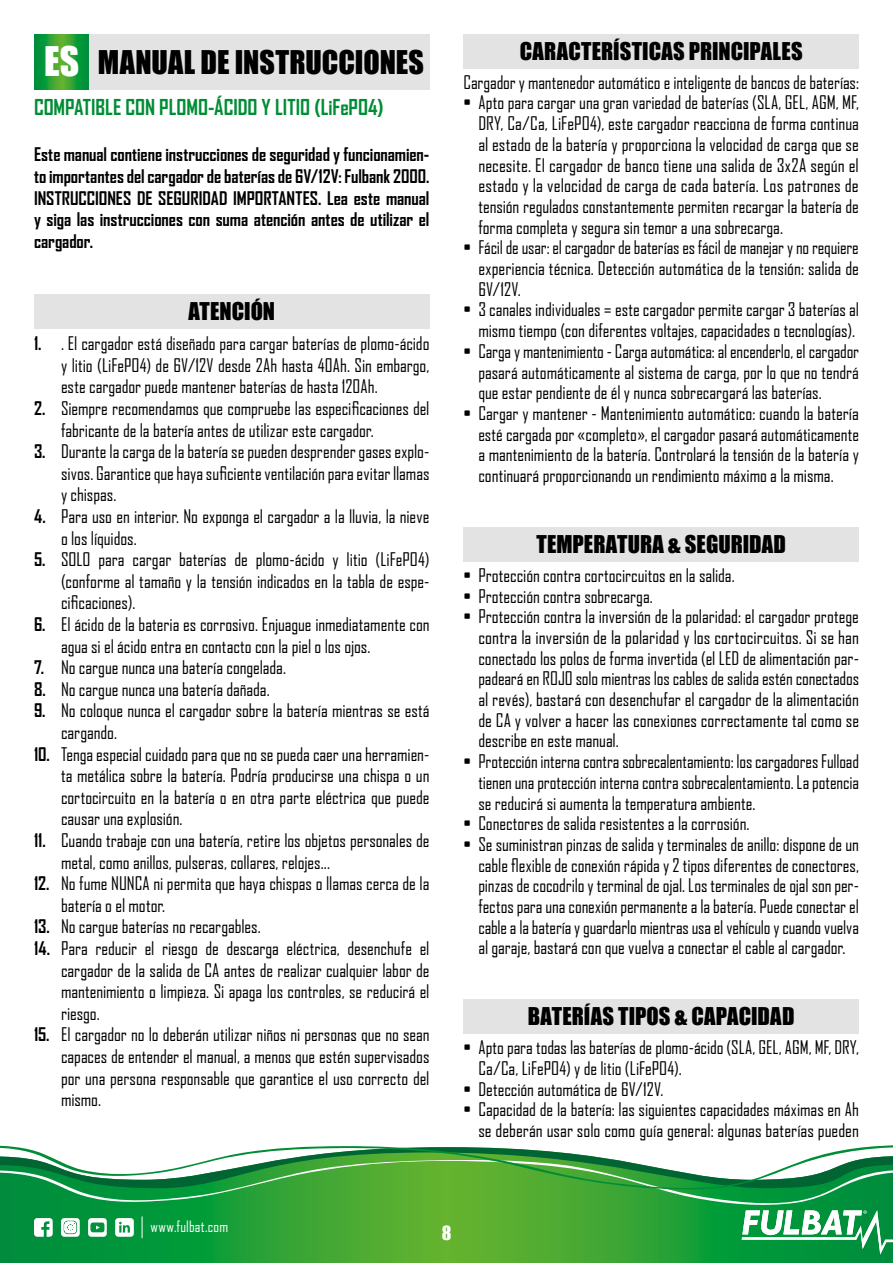
<style>
.page{position:relative;width:893px;height:1263px;background:#fff}
.page>*{position:absolute;margin:0;border:0;box-sizing:border-box;transform-origin:0 0}
.t1{font:30px "Impact";color:#000}
.t2{font:22.5px "Impact";letter-spacing:.005em;color:#000}
.t3{font:700 21px "Agency FB";letter-spacing:-.005em;color:#008d36}
.t4{font:18px/20.7px "Agency FB";letter-spacing:-.005em;color:#000;text-align:justify}
.t5{font:700 18px/21.6px "Agency FB";letter-spacing:-.005em;color:#000;text-align:justify}
.t6{font:18px "Impact";color:#fff}
.t7{font:15px "Agency FB";letter-spacing:.01em;color:#fff}
.s1{font-size:37.5px;color:#fff}
.s2{font-weight:700}
</style>
<div class="page">
<svg style="left:0;top:1145px;width:893px;height:109px"></svg>
<svg style="left:34px;top:34px;width:55px;height:55px;background:#249e36"></svg>
<div style="left:89px;top:34px;width:340px;height:55px;background:#e3e3e3"></div>
<div style="left:34px;top:294px;width:395px;height:35px;background:#e3e3e3"></div>
<div style="left:463px;top:34px;width:396px;height:34px;background:#e3e3e3"></div>
<div style="left:463px;top:527px;width:396px;height:34px;background:#e3e3e3"></div>
<div style="left:463px;top:999px;width:396px;height:34px;background:#e3e3e3"></div>
<h1 class="t1" style="left:44px;top:38px;width:381px"><span class="s1">ES</span> MANUAL DE INSTRUCCIONES</h1>
<p class="t3" style="left:34px;top:94px;width:351px">COMPATIBLE CON PLOMO-ÁCIDO Y LITIO (LiFePO4)</p>
<p class="t5" style="left:34px;top:143px;width:397px">Este manual contiene instrucciones de seguridad y funcionamien&shy;to importantes del cargador de baterías de 6V/12V: Fulbank 2000.<br>INSTRUCCIONES DE SEGURIDAD IMPORTANTES. Lea este manual y siga las instrucciones con suma atención antes de utilizar el cargador.</p>
<p class="t2" style="left:188px;top:294px;width:88px">ATENCIÓN</p>
<p class="t4" style="left:61px;top:332px;width:370px;line-height:21.6px;text-indent:-27px"><span class="s2">1.</span> . El cargador está diseñado para cargar baterías de plomo-ácido y litio (LiFePO4) de 6V/12V desde 2Ah hasta 40Ah. Sin embargo, este cargador puede mantener baterías de hasta 120Ah.</p>
<p class="t4" style="left:61px;top:397px;width:370px;line-height:21.6px;text-indent:-27px"><span class="s2">2.</span> Siempre recomendamos que compruebe las especificaciones del fabricante de la batería antes de utilizar este cargador.</p>
<p class="t4" style="left:61px;top:440px;width:370px;line-height:21.6px;text-indent:-27px"><span class="s2">3.</span> Durante la carga de la batería se pueden desprender gases explo&shy;sivos. Garantice que haya suficiente ventilación para evitar llamas y chispas.</p>
<p class="t4" style="left:61px;top:505px;width:370px;line-height:21.6px;text-indent:-27px"><span class="s2">4.</span> Para uso en interior. No exponga el cargador a la lluvia, la nieve o los líquidos.</p>
<p class="t4" style="left:61px;top:548px;width:370px;line-height:21.6px;text-indent:-27px"><span class="s2">5.</span> SOLO para cargar baterías de plomo-ácido y litio (LiFePO4) (conforme al tamaño y la tensión indicados en la tabla de espe&shy;cificaciones).</p>
<p class="t4" style="left:61px;top:613px;width:370px;line-height:21.6px;text-indent:-27px"><span class="s2">6.</span> El ácido de la bateria es corrosivo. Enjuague inmediatamente con agua si el ácido entra en contacto con la piel o los ojos.</p>
<p class="t4" style="left:34px;top:657px;width:254px"><span class="s2">7.</span> No cargue nunca una batería congelada.</p>
<p class="t4" style="left:34px;top:678px;width:237px"><span class="s2">8.</span> No cargue nunca una batería dañada.</p>
<p class="t4" style="left:61px;top:699px;width:370px;line-height:21.6px;text-indent:-27px"><span class="s2">9.</span> No coloque nunca el cargador sobre la batería mientras se está cargando.</p>
<p class="t4" style="left:61px;top:743px;width:370px;line-height:21.6px;text-indent:-27px"><span class="s2">10.</span> Tenga especial cuidado para que no se pueda caer una herramien&shy;ta metálica sobre la batería. Podría producirse una chispa o un cortocircuito en la batería o en otra parte eléctrica que puede causar una explosión.</p>
<p class="t4" style="left:61px;top:829px;width:370px;line-height:21.6px;text-indent:-27px"><span class="s2">11.</span> Cuando trabaje con una batería, retire los objetos personales de metal, como anillos, pulseras, collares, relojes...</p>
<p class="t4" style="left:61px;top:872px;width:370px;line-height:21.6px;text-indent:-27px"><span class="s2">12.</span> No fume NUNCA ni permita que haya chispas o llamas cerca de la batería o el motor.</p>
<p class="t4" style="left:34px;top:916px;width:228px"><span class="s2">13.</span> No cargue baterías no recargables.</p>
<p class="t4" style="left:61px;top:937px;width:370px;line-height:21.6px;text-indent:-27px"><span class="s2">14.</span> Para reducir el riesgo de descarga eléctrica, desenchufe el cargador de la salida de CA antes de realizar cualquier labor de mantenimiento o limpieza. Si apaga los controles, se reducirá el riesgo.</p>
<p class="t4" style="left:61px;top:1023px;width:370px;line-height:21.6px;text-indent:-27px"><span class="s2">15.</span> El cargador no lo deberán utilizar niños ni personas que no sean capaces de entender el manual, a menos que estén supervisados por una persona responsable que garantice el uso correcto del mismo.</p>
<p class="t2" style="left:520px;top:34px;width:284px">CARACTERÍSTICAS PRINCIPALES</p>
<p class="t4" style="left:463px;top:71px;width:397px">Cargador y mantenedor automático e inteligente de bancos de baterías:</p>
<p class="t4" style="left:478px;top:92px;width:382px;text-indent:-15px">• Apto para cargar una gran variedad de baterías (SLA, GEL, AGM, MF, DRY, Ca/Ca, LiFePO4), este cargador reacciona de forma continua al estado de la batería y proporciona la velocidad de carga que se necesite. El cargador de banco tiene una salida de 3x2A según el estado y la velocidad de carga de cada batería. Los patrones de tensión regulados constantemente permiten recargar la batería de forma completa y segura sin temor a una sobrecarga.</p>
<p class="t4" style="left:478px;top:237px;width:382px;text-indent:-15px">• Fácil de usar: el cargador de baterías es fácil de manejar y no requiere experiencia técnica. Detección automática de la tensión: salida de 6V/12V.</p>
<p class="t4" style="left:463px;top:299px;width:397px;text-align:right">• 3 canales individuales = este cargador permite cargar 3 baterías al mismo tiempo (con diferentes voltajes, capacidades o tecnologías).</p>
<p class="t4" style="left:478px;top:340px;width:382px;text-indent:-15px">• Carga y mantenimiento - Carga automática: al encenderlo, el cargador pasará automáticamente al sistema de carga, por lo que no tendrá que estar pendiente de él y nunca sobrecargará las baterías.</p>
<p class="t4" style="left:478px;top:403px;width:382px;text-indent:-15px">• Cargar y mantener - Mantenimiento automático: cuando la batería esté cargada por «completo», el cargador pasará automáticamente a mantenimiento de la batería. Controlará la tensión de la batería y continuará proporcionando un rendimiento máximo a la misma.</p>
<p class="t2" style="left:536px;top:527px;width:251px">TEMPERATURA &amp; SEGURIDAD</p>
<p class="t4" style="left:463px;top:564px;width:273px">• Protección contra cortocircuitos en la salida.</p>
<p class="t4" style="left:463px;top:585px;width:191px">• Protección contra sobrecarga.</p>
<p class="t4" style="left:478px;top:606px;width:382px;text-indent:-15px">• Protección contra la inversión de la polaridad: el cargador protege contra la inversión de la polaridad y los cortocircuitos. Si se han conectado los polos de forma invertida (el LED de alimentación par&shy;padeará en ROJO solo mientras los cables de salida estén conectados al revés), bastará con desenchufar el cargador de la alimentación de CA y volver a hacer las conexiones correctamente tal como se describe en este manual.</p>
<p class="t4" style="left:478px;top:751px;width:382px;text-indent:-15px">• Protección interna contra sobrecalentamiento: los cargadores Fulload tienen una protección interna contra sobrecalentamiento. La potencia se reducirá si aumenta la temperatura ambiente.</p>
<p class="t4" style="left:463px;top:813px;width:288px">• Conectores de salida resistentes a la corrosión.</p>
<p class="t4" style="left:478px;top:833px;width:382px;text-indent:-15px">• Se suministran pinzas de salida y terminales de anillo: dispone de un cable flexible de conexión rápida y 2 tipos diferentes de conectores, pinzas de cocodrilo y terminal de ojal. Los terminales de ojal son per&shy;fectos para una conexión permanente a la batería. Puede conectar el cable a la batería y guardarlo mientras usa el vehículo y cuando vuelva al garaje, bastará con que vuelva a conectar el cable al cargador.</p>
<p class="t2" style="left:528px;top:999px;width:268px">BATERÍAS TIPOS &amp; CAPACIDAD</p>
<p class="t4" style="left:478px;top:1037px;width:382px;text-indent:-15px">• Apto para todas las baterías de plomo-ácido (SLA, GEL, AGM, MF, DRY,<br>Ca/Ca, LiFePO4) y de litio (LiFePO4).</p>
<p class="t4" style="left:463px;top:1078px;width:201px">• Detección automática de 6V/12V.</p>
<p class="t4" style="left:463px;top:1099px;width:397px;text-align:right">• Capacidad de la batería: las siguientes capacidades máximas en Ah se deberán usar solo como guía general: algunas baterías pueden</p>
<p class="t7" style="left:150px;top:1217px;width:79px">www.fulbat.com</p>
<p class="t6" style="left:442px;top:1219px;width:11px">8</p>
</div>
